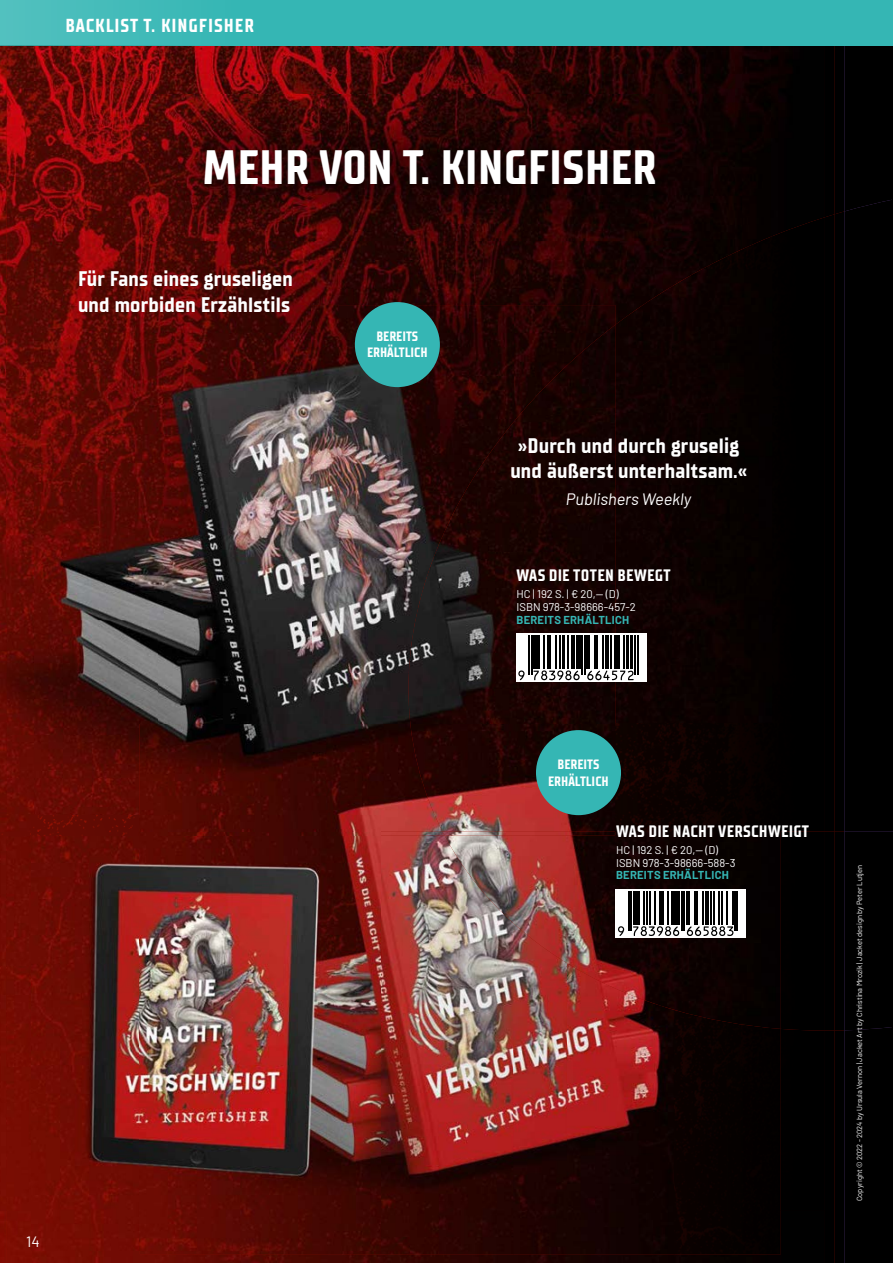
<style>
.page{position:relative;width:893px;height:1263px;background:#fff}
.page>*{position:absolute;margin:0;border:0;box-sizing:border-box;transform-origin:0 0}
.t1{font:700 48px "TT Supermolot Neue Cond";color:#fff}
.t2{font:700 21px/25.5px "TT Supermolot Neue Cond";letter-spacing:.01em;color:#fff}
.t3{font:700 18.75px "TT Supermolot Neue Cond";letter-spacing:.05em;color:#fff}
.t4{font:700 16.5px "TT Supermolot Neue Cond";letter-spacing:.015em;color:#fff}
.t5{font:italic 16.5px "Barlow";color:#fff}
.t6{font:15px "Barlow";color:#fff}
.t7{font:700 13.5px/16.5px "TT Supermolot Neue Cond";color:#fff;text-align:center}
.t8{font:11.25px/12.8px "Barlow";color:#fff}
.t9{font:700 11.25px "Barlow";letter-spacing:.02em;color:#35b6b4}
.t10{font:7.5px "Barlow";color:#fff}
</style>
<div class="page">
<div style="left:0;top:835px;width:7px;height:376px;background:#750d03"></div>
<div style="left:824px;top:1031px;width:10px;height:232px;background:#000"></div>
<img style="left:7px;top:1211px;width:817px;height:52px">
<div style="left:781px;top:1031px;width:43px;height:180px;background:#000"></div>
<img style="left:7px;top:831px;width:25px;height:380px">
<img style="left:834px;top:1031px;width:10px;height:232px">
<div style="left:844px;top:1031px;width:48px;height:232px;background:#000"></div>
<img style="left:892px;top:1027px;width:1px;height:236px">
<img style="left:0;top:47px;width:7px;height:258px">
<div style="left:824px;top:47px;width:10px;height:167px;background:#000"></div>
<img style="left:7px;top:47px;width:152px;height:258px">
<img style="left:159px;top:47px;width:665px;height:91px">
<img style="left:671px;top:138px;width:153px;height:130px">
<img style="left:159px;top:241px;width:512px;height:64px">
<img style="left:834px;top:47px;width:10px;height:164px">
<div style="left:844px;top:47px;width:49px;height:153px;background:#000"></div>
<div style="left:781px;top:831px;width:112px;height:200px;background:#000"></div>
<img style="left:892px;top:831px;width:1px;height:196px">
<div style="left:824px;top:214px;width:10px;height:617px;background:#000"></div>
<div style="left:771px;top:218px;width:53px;height:613px;background:#000"></div>
<img style="left:615px;top:268px;width:157px;height:456px">
<div style="left:702px;top:236px;width:70px;height:33px;background:#080100"></div>
<img style="left:834px;top:211px;width:10px;height:620px">
<div style="left:844px;top:200px;width:49px;height:631px;background:#000"></div>
<hr style="left:889px;top:243px;width:4px;height:503px;background:#000">
<svg style="left:0;top:831px;width:7px;height:4px"></svg>
<img style="left:0;top:305px;width:7px;height:526px">
<img style="left:7px;top:305px;width:304px;height:315px">
<img style="left:311px;top:305px;width:203px;height:210px">
<img style="left:514px;top:305px;width:101px;height:20px">
<img style="left:311px;top:515px;width:84px;height:158px">
<img style="left:7px;top:620px;width:151px;height:211px">
<img style="left:158px;top:620px;width:154px;height:104px">
<img style="left:311px;top:673px;width:84px;height:51px">
<img style="left:395px;top:325px;width:220px;height:399px">
<img style="left:353px;top:835px;width:160px;height:419px">
<img style="left:513px;top:1029px;width:54px;height:225px">
<img style="left:567px;top:1029px;width:107px;height:225px">
<div style="left:674px;top:1029px;width:107px;height:225px;background:#070100"></div>
<img style="left:140px;top:1250px;width:213px;height:4px">
<img style="left:444px;top:831px;width:337px;height:198px">
<img style="left:442px;top:724px;width:339px;height:107px">
<img style="left:381px;top:831px;width:61px;height:4px">
<img style="left:140px;top:724px;width:302px;height:107px">
<img style="left:442px;top:831px;width:173px;height:4px">
<img style="left:32px;top:815px;width:349px;height:435px">
<img style="left:150px;top:95px;width:560px;height:146px">
<div style="left:355px;top:302px;width:85px;height:85px;background:#35b6b4;border-radius:50%"></div>
<div style="left:536px;top:730px;width:85px;height:85px;background:#35b6b4;border-radius:50%"></div>
<div style="left:615px;top:889px;width:131px;height:49px;background:#fff"></div>
<svg style="left:624px;top:891px;width:114px;height:43px"></svg>
<svg style="left:618px;top:926px;width:6px;height:10px"></svg>
<hr style="left:628px;top:891px;width:1px;height:39px;background:#000">
<hr style="left:630px;top:891px;width:2px;height:39px;background:#000">
<hr style="left:633px;top:891px;width:3px;height:34px;background:#000">
<hr style="left:637px;top:891px;width:3px;height:34px;background:#000">
<hr style="left:643px;top:891px;width:1px;height:34px;background:#000">
<hr style="left:647px;top:891px;width:1px;height:34px;background:#000">
<hr style="left:649px;top:891px;width:1px;height:34px;background:#000">
<hr style="left:655px;top:891px;width:1px;height:34px;background:#000">
<hr style="left:659px;top:891px;width:1px;height:34px;background:#000">
<hr style="left:662px;top:891px;width:2px;height:34px;background:#000">
<hr style="left:668px;top:891px;width:1px;height:34px;background:#000">
<hr style="left:671px;top:891px;width:1px;height:34px;background:#000">
<svg style="left:633px;top:926px;width:46px;height:10px"></svg>
<hr style="left:673px;top:891px;width:1px;height:34px;background:#000">
<div style="left:675px;top:891px;width:5px;height:34px;background:#000"></div>
<hr style="left:681px;top:891px;width:1px;height:39px;background:#000">
<hr style="left:684px;top:891px;width:1px;height:39px;background:#000">
<hr style="left:686px;top:891px;width:1px;height:34px;background:#000">
<hr style="left:688px;top:891px;width:1px;height:34px;background:#000">
<hr style="left:694px;top:891px;width:1px;height:34px;background:#000">
<hr style="left:696px;top:891px;width:1px;height:34px;background:#000">
<hr style="left:702px;top:891px;width:1px;height:34px;background:#000">
<hr style="left:705px;top:891px;width:4px;height:34px;background:#000">
<hr style="left:710px;top:891px;width:1px;height:34px;background:#000">
<hr style="left:714px;top:891px;width:1px;height:34px;background:#000">
<hr style="left:718px;top:891px;width:1px;height:34px;background:#000">
<hr style="left:722px;top:891px;width:1px;height:34px;background:#000">
<svg style="left:687px;top:926px;width:46px;height:10px"></svg>
<hr style="left:726px;top:891px;width:1px;height:34px;background:#000">
<hr style="left:732px;top:891px;width:1px;height:34px;background:#000">
<hr style="left:734px;top:891px;width:1px;height:39px;background:#000">
<hr style="left:737px;top:891px;width:1px;height:39px;background:#000">
<svg style="left:516px;top:633px;width:131px;height:49px"></svg>
<svg style="left:516px;top:636px;width:130px;height:44px"></svg>
<svg style="left:518px;top:670px;width:7px;height:10px"></svg>
<hr style="left:529px;top:636px;width:1px;height:39px;background:#000">
<hr style="left:531px;top:636px;width:1px;height:39px;background:#000">
<hr style="left:533px;top:636px;width:4px;height:33px;background:#000">
<hr style="left:538px;top:636px;width:2px;height:33px;background:#000">
<hr style="left:544px;top:636px;width:1px;height:33px;background:#000">
<hr style="left:547px;top:636px;width:1px;height:33px;background:#000">
<hr style="left:549px;top:636px;width:2px;height:33px;background:#000">
<hr style="left:555px;top:636px;width:1px;height:33px;background:#000">
<hr style="left:560px;top:636px;width:1px;height:33px;background:#000">
<hr style="left:562px;top:636px;width:2px;height:33px;background:#000">
<hr style="left:568px;top:636px;width:1px;height:33px;background:#000">
<hr style="left:571px;top:636px;width:1px;height:33px;background:#000">
<svg style="left:533px;top:670px;width:47px;height:10px"></svg>
<hr style="left:574px;top:636px;width:1px;height:33px;background:#000">
<div style="left:576px;top:636px;width:5px;height:33px;background:#000"></div>
<hr style="left:582px;top:636px;width:1px;height:39px;background:#000">
<hr style="left:584px;top:636px;width:1px;height:39px;background:#000">
<hr style="left:586px;top:636px;width:1px;height:33px;background:#000">
<hr style="left:589px;top:636px;width:1px;height:33px;background:#000">
<hr style="left:594px;top:636px;width:1px;height:33px;background:#000">
<hr style="left:597px;top:636px;width:1px;height:33px;background:#000">
<hr style="left:602px;top:636px;width:2px;height:33px;background:#000">
<hr style="left:605px;top:636px;width:3px;height:33px;background:#000">
<hr style="left:610px;top:636px;width:2px;height:33px;background:#000">
<hr style="left:614px;top:636px;width:3px;height:33px;background:#000">
<hr style="left:619px;top:636px;width:1px;height:33px;background:#000">
<hr style="left:623px;top:636px;width:1px;height:33px;background:#000">
<svg style="left:587px;top:670px;width:47px;height:10px"></svg>
<hr style="left:627px;top:636px;width:2px;height:33px;background:#000">
<hr style="left:630px;top:636px;width:3px;height:33px;background:#000">
<hr style="left:635px;top:636px;width:1px;height:39px;background:#000">
<hr style="left:637px;top:636px;width:1px;height:39px;background:#000">
<svg style="left:0;top:0;width:893px;height:47px;background:#39b3b1"></svg>
<p class="t3" style="left:66px;top:14px;width:190px">BACKLIST T. KINGFISHER</p>
<h1 class="t1" style="left:203px;top:138px;width:455px">MEHR VON T. KINGFISHER</h1>
<p class="t2" style="left:78px;top:266px;width:216px">Für Fans eines gruseligen und morbiden Erzählstils</p>
<p class="t7" style="left:367px;top:328px;width:62px">BEREITS<br>ERHÄLTLICH</p>
<p class="t2" style="left:510px;top:433px;width:238px;text-align:center">»Durch und durch gruselig und äußerst unterhaltsam.«</p>
<p class="t5" style="left:566px;top:487px;width:127px">Publishers Weekly</p>
<p class="t4" style="left:516px;top:565px;width:156px">WAS DIE TOTEN BEWEGT</p>
<p class="t8" style="left:516px;top:587px;width:121px">HC | 192 S. | € 20,— (D)<br>ISBN 978-3-98666-457-2</p>
<p class="t9" style="left:516px;top:611px;width:114px">BEREITS ERHÄLTLICH</p>
<p class="t6" style="left:26px;top:1231px;width:15px">14</p>
<p class="t7" style="left:548px;top:756px;width:62px">BEREITS<br>ERHÄLTLICH</p>
<p class="t4" style="left:616px;top:821px;width:194px">WAS DIE NACHT VERSCHWEIGT</p>
<p class="t8" style="left:616px;top:842px;width:121px">HC | 192 S. | € 20,— (D)<br>ISBN 978-3-98666-588-3</p>
<p class="t9" style="left:616px;top:867px;width:114px">BEREITS ERHÄLTLICH</p>
<p class="t10" style="left:854px;top:1201px;width:338px;rotate:-90deg">Copyright © 2022 - 2024 by Ursula Vernon | Jacket Art by Christina Mrozik | Jacket design by Peter Lutjen</p>
</div>
